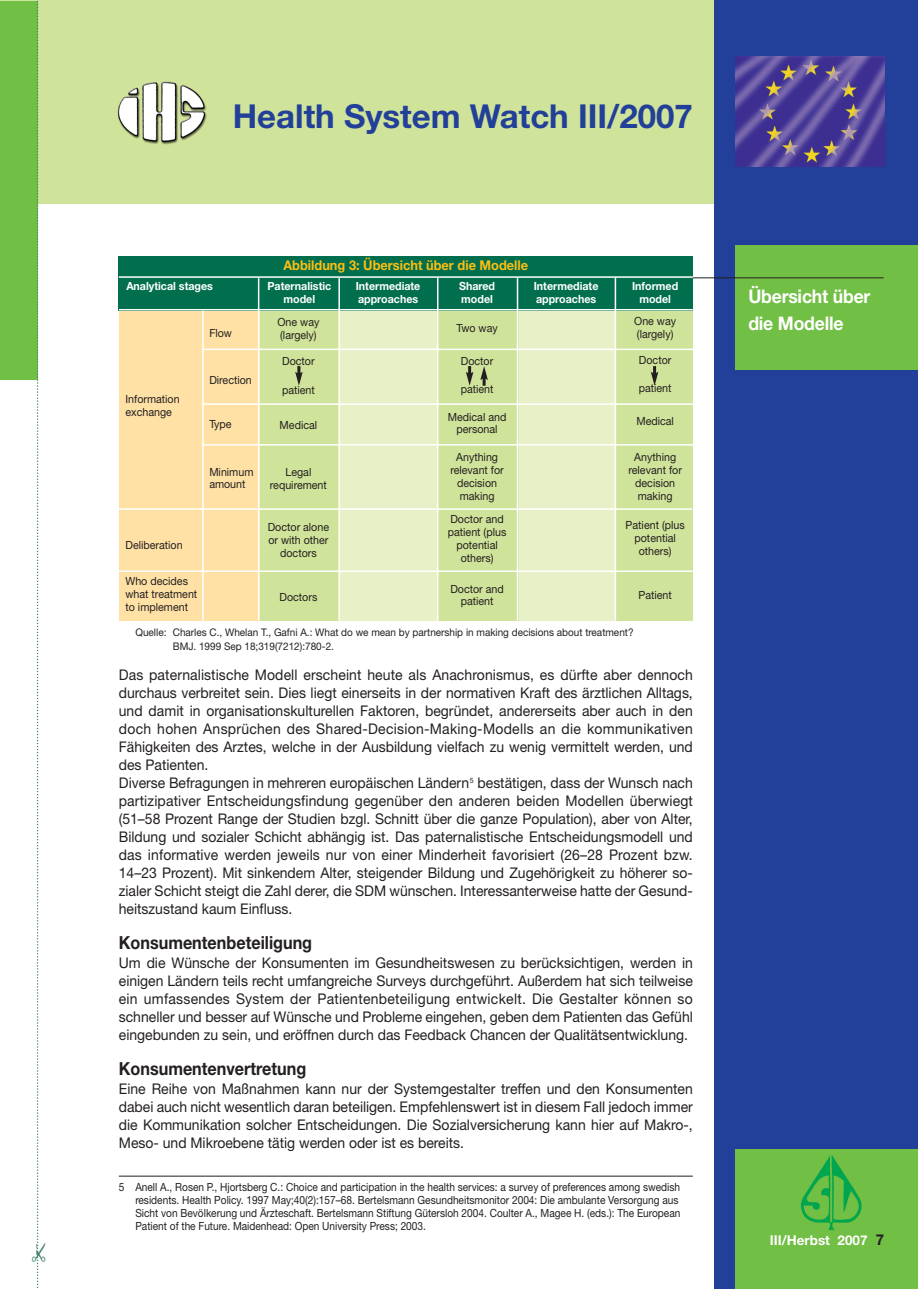
<style>
.page{position:relative;width:918px;height:1289px;background:#fff}
.page>*{position:absolute;margin:0;border:0;box-sizing:border-box;transform-origin:0 0}
.t1{font:700 33px "Helvetica Neue";color:#223f99}
.t2{font:22.5px "Monotype Sorts";color:#418167}
.t3{font:700 18.75px/27px "Helvetica Neue";letter-spacing:-.01em;color:#fff;scale:.94 1}
.t4{font:700 18px "Helvetica Neue";color:#231f20;scale:.9 1}
.t5{font:14.7px/18px "Helvetica Neue";color:#231f20;text-align:justify;scale:.95 1}
.t6{font:700 13.5px "Helvetica Neue";color:#fdbe12;scale:.95 1}
.t7{font:700 13.5px "Helvetica Neue";color:#fff}
.t8{font:11.25px/12.9px "Helvetica Neue";color:#231f20;text-align:center;scale:.95 1}
.t9{font:11.25px/12.8px "Helvetica Neue";color:#231f20;scale:.9 1}
.t10{font:700 11.25px/13.5px "Helvetica Neue";color:#fff;scale:.95 1}
.t11{font:10.5px/13.5px "Helvetica Neue";color:#231f20;scale:.95 1}
.s1{font-size:15px;color:#231f20}
</style>
<div class="page">
<div style="left:13px;top:1px;width:905px;height:203px;background:#d0e39a"></div>
<div style="left:714px;top:1px;width:204px;height:1287px;background:#223f99"></div>
<div style="left:735px;top:1149px;width:183px;height:139px;background:#71bf44"></div>
<img style="left:800px;top:1155px;width:62px;height:75px">
<img style="left:735px;top:56px;width:149px;height:111px">
<div style="left:0;top:1px;width:17px;height:378px;background:#71bf44"></div>
<div style="left:8px;top:1px;width:30px;height:378px;background:#71bf44"></div>
<img style="left:117px;top:81px;width:90px;height:64px">
<svg style="left:37px;top:1px;width:1px;height:1287px"></svg>
<hr style="left:119px;top:1175px;width:574px;height:1px;background:#231f20">
<div style="left:736px;top:245px;width:182px;height:125px;background:#71bf44"></div>
<hr style="left:693px;top:277px;width:191px;height:1px;background:#231f20">
<div style="left:519px;top:306px;width:99px;height:314px;background:#e8f0c7"></div>
<div style="left:339px;top:306px;width:100px;height:314px;background:#e8f0c7"></div>
<div style="left:259px;top:306px;width:80px;height:314px;background:#d0e39a"></div>
<div style="left:438px;top:306px;width:81px;height:314px;background:#d0e39a"></div>
<div style="left:616px;top:306px;width:77px;height:314px;background:#d0e39a"></div>
<div style="left:119px;top:306px;width:140px;height:314px;background:#ffe1a5"></div>
<div style="left:119px;top:256px;width:574px;height:54px;background:#016f4e"></div>
<hr style="left:119px;top:276px;width:574px;height:2px;background:#fff">
<hr style="left:119px;top:309px;width:574px;height:1px;background:#fff">
<hr style="left:203px;top:348px;width:494px;height:2px;background:#fff">
<hr style="left:202px;top:310px;width:2px;height:310px;background:#fff">
<hr style="left:258px;top:278px;width:1px;height:342px;background:#fff">
<hr style="left:338px;top:278px;width:2px;height:342px;background:#fff">
<hr style="left:437px;top:278px;width:1px;height:342px;background:#fff">
<hr style="left:517px;top:278px;width:1px;height:342px;background:#fff">
<hr style="left:615px;top:278px;width:1px;height:342px;background:#fff">
<hr style="left:203px;top:403px;width:493px;height:2px;background:#fff">
<hr style="left:203px;top:444px;width:494px;height:1px;background:#fff">
<hr style="left:119px;top:508px;width:573px;height:2px;background:#fff">
<hr style="left:119px;top:570px;width:574px;height:2px;background:#fff">
<svg style="left:295px;top:366px;width:8px;height:20px"></svg>
<svg style="left:466px;top:366px;width:7px;height:20px"></svg>
<svg style="left:480px;top:366px;width:8px;height:20px"></svg>
<svg style="left:651px;top:366px;width:7px;height:20px"></svg>
<h2 class="t2" style="left:28px;top:1262px;width:23px;rotate:-90deg">✃</h2>
<h1 class="t1" style="left:233px;top:104px;width:462px">Health System Watch III/2007</h1>
<p class="t6" style="left:283px;top:261px;width:259px">Abbildung 3: Übersicht über die Modelle</p>
<p class="t10" style="left:126px;top:280px;width:93px">Analytical stages</p>
<p class="t10" style="left:267px;top:280px;width:69px;text-align:center">Paternalistic model</p>
<p class="t10" style="left:356px;top:280px;width:70px">Intermediate approaches</p>
<p class="t10" style="left:459px;top:280px;width:39px">Shared model</p>
<p class="t10" style="left:534px;top:280px;width:70px">Intermediate approaches</p>
<p class="t10" style="left:632px;top:280px;width:50px;text-align:center">Informed model</p>
<p class="t8" style="left:125px;top:394px;width:59px;text-align:left">Information exchange</p>
<p class="t8" style="left:209px;top:328px;width:25px">Flow</p>
<p class="t8" style="left:209px;top:375px;width:46px">Direction</p>
<p class="t8" style="left:209px;top:418px;width:25px">Type</p>
<p class="t8" style="left:209px;top:466px;width:48px;text-align:left">Minimum amount</p>
<p class="t8" style="left:125px;top:539px;width:62px">Deliberation</p>
<p class="t8" style="left:125px;top:576px;width:77px;text-align:left">Who decides what treatment to implement</p>
<p class="t8" style="left:277px;top:316px;width:46px;text-align:left">One way (largely)</p>
<p class="t8" style="left:282px;top:356px;width:36px">Doctor</p>
<p class="t8" style="left:282px;top:384px;width:36px">patient</p>
<p class="t8" style="left:280px;top:419px;width:41px">Medical</p>
<p class="t8" style="left:270px;top:467px;width:62px">Legal requirement</p>
<p class="t8" style="left:268px;top:522px;width:66px">Doctor alone or with other doctors</p>
<p class="t8" style="left:280px;top:591px;width:41px">Doctors</p>
<p class="t8" style="left:456px;top:323px;width:45px">Two way</p>
<p class="t8" style="left:461px;top:356px;width:36px">Doctor</p>
<p class="t8" style="left:461px;top:384px;width:36px">patient</p>
<p class="t8" style="left:448px;top:411px;width:63px">Medical and personal</p>
<p class="t8" style="left:450px;top:451px;width:58px">Anything relevant for decision making</p>
<p class="t8" style="left:448px;top:513px;width:63px">Doctor and patient (plus potential others)</p>
<p class="t8" style="left:450px;top:583px;width:58px">Doctor and patient</p>
<p class="t8" style="left:634px;top:315px;width:46px;text-align:left">One way (largely)</p>
<p class="t8" style="left:639px;top:355px;width:36px">Doctor</p>
<p class="t8" style="left:639px;top:383px;width:36px">patient</p>
<p class="t8" style="left:636px;top:416px;width:41px">Medical</p>
<p class="t8" style="left:628px;top:451px;width:58px">Anything relevant for decision making</p>
<p class="t8" style="left:626px;top:519px;width:64px">Patient (plus potential others)</p>
<p class="t8" style="left:638px;top:590px;width:37px">Patient</p>
<p class="t11" style="left:173px;top:627px;width:486px;text-indent:-37px">Quelle: Charles C., Whelan T., Gafni A.: What do we mean by partnership in making decisions about treatment?<br>BMJ. 1999 Sep 18;319(7212):780-2.</p>
<p class="t5" style="left:119px;top:667px;width:606px;text-align:left">Das paternalistische Modell erscheint heute als Anachronismus, es dürfte aber dennoch durchaus verbreitet sein. Dies liegt einerseits in der normativen Kraft des ärztlichen Alltags, und damit in organisationskulturellen Faktoren, begründet, andererseits aber auch in den doch hohen Ansprüchen des Shared-Decision-Making-Modells an die kommunikativen Fähigkeiten des Arztes, welche in der Ausbildung vielfach zu wenig vermittelt werden, und des Patienten.<br>Diverse Befragungen in mehreren europäischen Ländern<sup>5</sup> bestätigen, dass der Wunsch nach partizipativer Entscheidungsfindung gegenüber den anderen beiden Modellen überwiegt (51–58 Prozent Range der Studien bzgl. Schnitt über die ganze Population), aber von Alter, Bildung und sozialer Schicht abhängig ist. Das paternalistische Entscheidungsmodell und das informative werden jeweils nur von einer Minderheit favorisiert (26–28 Prozent bzw.<br>14–23 Prozent). Mit sinkendem Alter, steigender Bildung und Zugehörigkeit zu höherer so&shy;zialer Schicht steigt die Zahl derer, die SDM wünschen. Interessanterweise hatte der Gesund&shy;heitszustand kaum Einfluss.</p>
<p class="t4" style="left:119px;top:936px;width:216px">Konsumentenbeteiligung</p>
<p class="t5" style="left:119px;top:955px;width:606px">Um die Wünsche der Konsumenten im Gesundheitswesen zu berücksichtigen, werden in einigen Ländern teils recht umfangreiche Surveys durchgeführt. Außerdem hat sich teilweise ein umfassendes System der Patientenbeteiligung entwickelt. Die Gestalter können so schneller und besser auf Wünsche und Probleme eingehen, geben dem Patienten das Gefühl eingebunden zu sein, und eröffnen durch das Feedback Chancen der Qualitätsentwicklung.</p>
<p class="t4" style="left:119px;top:1062px;width:210px">Konsumentenvertretung</p>
<p class="t5" style="left:119px;top:1081px;width:606px">Eine Reihe von Maßnahmen kann nur der Systemgestalter treffen und den Konsumenten dabei auch nicht wesentlich daran beteiligen. Empfehlenswert ist in diesem Fall jedoch immer die Kommunikation solcher Entscheidungen. Die Sozialversicherung kann hier auf Makro-, Meso- und Mikroebene tätig werden oder ist es bereits.</p>
<p class="t9" style="left:135px;top:1182px;width:607px;text-indent:-17px">5 Anell A., Rosen P., Hjortsberg C.: Choice and participation in the health services: a survey of preferences among swedish residents. Health Policy. 1997 May;40(2):157–68. Bertelsmann Gesundheitsmonitor 2004: Die ambulante Versorgung aus Sicht von Bevölkerung und Ärzteschaft. Bertelsmann Stiftung Gütersloh 2004. Coulter A., Magee H. (eds.): The European Patient of the Future. Maidenhead: Open University Press; 2003.</p>
<p class="t3" style="left:748px;top:285px;width:131px">Übersicht über die Modelle</p>
<p class="t7" style="left:770px;top:1235px;width:116px">III/Herbst 2007 <span class="s1">7</span></p>
</div>
